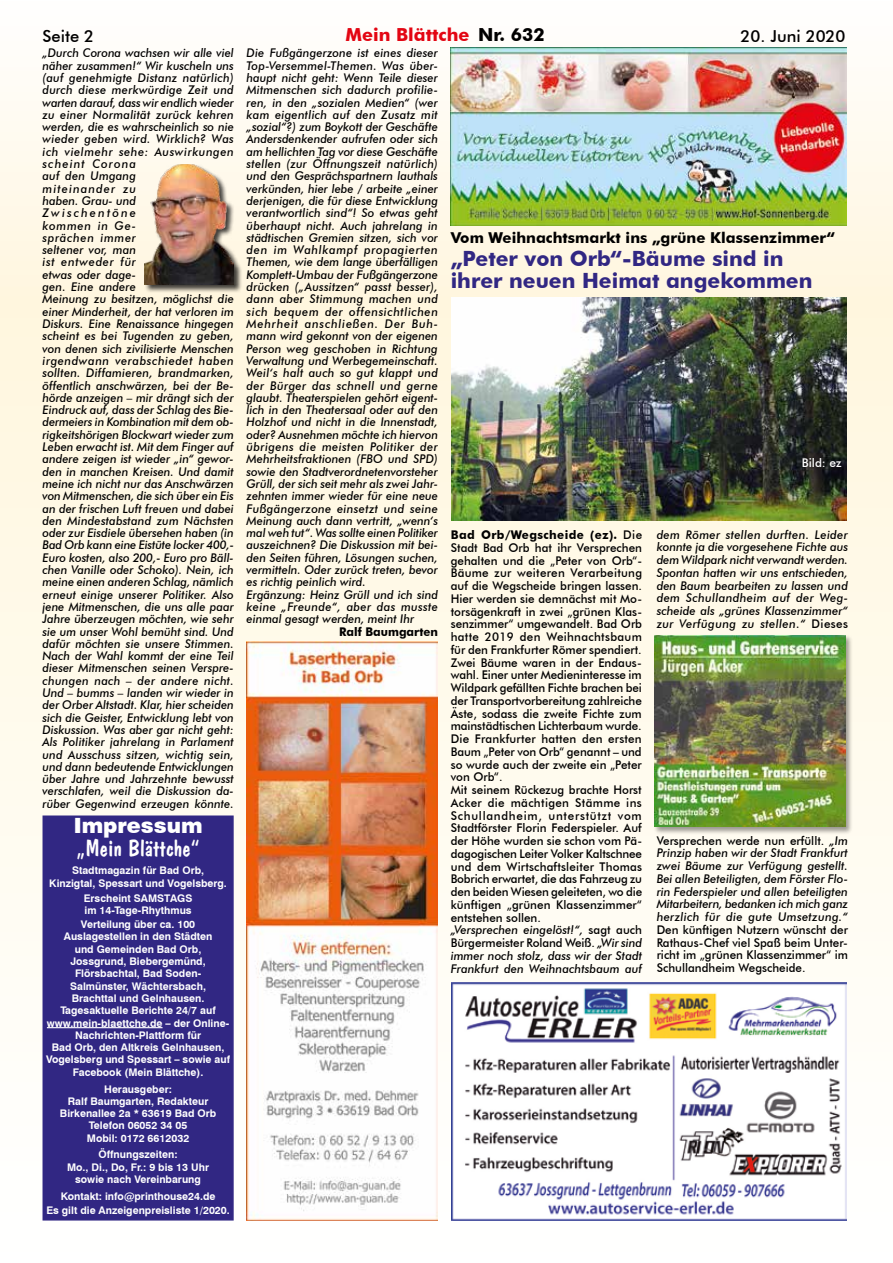
<style>
.page{position:relative;width:893px;height:1263px;background:#fff}
.page>*{position:absolute;margin:0;border:0;box-sizing:border-box;transform-origin:0 0}
.t1{font:24px "Dom Casual BT";color:#fff}
.t2{font:700 21px/22.5px "Futura BT";color:#312783}
.t3{font:900 21px "Swiss 721 BT";color:#fff}
.t4{font:700 18px "Futura BT";color:#e30613}
.t5{font:500 16.5px "Futura BT";color:#000}
.t6{font:700 15px "Futura BT";color:#000}
.t7{font:italic 500 12px/12.3px "Futura BT";color:#000;scale:.96 1}
.t8{font:500 12px/12.8px "Futura BT";color:#000}
.t9{font:italic 500 12px/12.8px "Futura BT";color:#000;text-align:justify}
.t10{font:700 12px "Futura BT";color:#000;scale:.96 1}
.t11{font:500 12px "Futura BT";color:#fff}
.t12{font:700 10.5px/12.3px "Swiss 721 BT";color:#fff;text-align:center}
.s1{color:#000}
.s2{font-weight:700}
.s3{font-style:italic}
.s4{font-style:normal}
</style>
<div class="page">
<img style="left:0;top:47px;width:893px;height:1174px">
<div style="left:144px;top:164px;width:98px;height:129px;background:#000;opacity:.75"></div>
<img style="left:145px;top:164px;width:89px;height:120px">
<div style="left:43px;top:815px;width:191px;height:405px;background:#312783;border:2px solid #312783"></div>
<hr style="left:47px;top:1027px;width:116px;height:1px;background:#fff">
<img style="left:247px;top:641px;width:191px;height:579px">
<img style="left:451px;top:48px;width:395px;height:178px">
<div style="left:653px;top:634px;width:200px;height:200px;background:#000;opacity:.4"></div>
<img style="left:654px;top:636px;width:192px;height:191px">
<img style="left:451px;top:983px;width:396px;height:237px">
<img style="left:451px;top:298px;width:396px;height:223px">
<h3 class="t5" style="left:43px;top:26px;width:53px">Seite 2</h3>
<h3 class="t4" style="left:345px;top:24px;width:201px">Mein Blättche <span class="s1">Nr. 632</span></h3>
<h3 class="t5" style="left:741px;top:26px;width:106px">20. Juni 2020</h3>
<p class="t7" style="left:43px;top:47px;width:201px">„Durch Corona wachsen wir alle viel näher zusammen!“ Wir kuscheln uns (auf genehmigte Distanz natürlich) durch diese merkwürdige Zeit und warten darauf, dass wir endlich wieder zu einer Normalität zurück kehren werden, die es wahrscheinlich so nie wieder geben wird. Wirklich? Was ich vielmehr sehe: Auswirkungen scheint Corona<br>auf den Umgang<br>miteinander zu<br>haben. Grau- und<br>Zwischentöne<br>kommen in Ge-<br>sprächen immer<br>seltener vor, man<br>ist entweder für<br>etwas oder dage-<br>gen. Eine andere<br>Meinung zu besitzen, möglichst die einer Minderheit, der hat verloren im<br>Diskurs. Eine Renaissance hingegen scheint es bei Tugenden zu geben, von denen sich zivilisierte Menschen irgendwann verabschiedet haben sollten. Diffamieren, brandmarken, öffentlich anschwärzen, bei der Be&shy;hörde anzeigen – mir drängt sich der<br>Eindruck auf, dass der Schlag des Bie&shy;dermeiers in Kombination mit dem ob&shy;rigkeitshörigen Blockwart wieder zum<br>Leben erwacht ist. Mit dem Finger auf andere zeigen ist wieder „in“ gewor&shy;den in manchen Kreisen. Und damit meine ich nicht nur das Anschwärzen von Mitmenschen, die sich über ein Eis an der frischen Luft freuen und dabei den Mindestabstand zum Nächsten oder zur Eisdiele übersehen haben (in<br>Bad Orb kann eine Eistüte locker 400,-<br>Euro kosten, also 200,- Euro pro Bäll&shy;chen Vanille oder Schoko). Nein, ich meine einen anderen Schlag, nämlich erneut einige unserer Politiker. Also jene Mitmenschen, die uns alle paar<br>Jahre überzeugen möchten, wie sehr sie um unser Wohl bemüht sind. Und dafür möchten sie unsere Stimmen.<br>Nach der Wahl kommt der eine Teil dieser Mitmenschen seinen Verspre&shy;chungen nach – der andere nicht.<br>Und – bumms – landen wir wieder in der Orber Altstadt. Klar, hier scheiden sich die Geister, Entwicklung lebt von<br>Diskussion. Was aber gar nicht geht:<br>Als Politiker jahrelang in Parlament und Ausschuss sitzen, wichtig sein, und dann bedeutende Entwicklungen über Jahre und Jahrzehnte bewusst verschlafen, weil die Diskussion da&shy;rüber Gegenwind erzeugen könnte.</p>
<h2 class="t3" style="left:74px;top:813px;width:130px">Impressum</h2>
<h1 class="t1" style="left:77px;top:834px;width:124px">„Mein Blättche“</h1>
<p class="t12" style="left:49px;top:864px;width:179px">Stadtmagazin für Bad Orb,<br>Kinzigtal, Spessart und Vogelsberg.</p>
<p class="t12" style="left:84px;top:892px;width:110px;text-align:left">Erscheint SAMSTAGS im 14-Tage-Rhythmus</p>
<p class="t12" style="left:46px;top:918px;width:186px">Verteilung über ca. 100<br>Auslagestellen in den Städten<br>und Gemeinden Bad Orb,<br>Jossgrund, Biebergemünd,<br>Flörsbachtal, Bad Soden-<br>Salmünster, Wächtersbach,<br>Brachttal und Gelnhausen.<br>Tagesaktuelle Berichte 24/7 auf www.mein-blaettche.de – der Online-<br>Nachrichten-Plattform für<br>Bad Orb, den Altkreis Gelnhausen,<br>Vogelsberg und Spessart – sowie auf<br>Facebook (Mein Blättche).</p>
<p class="t12" style="left:60px;top:1082px;width:158px">Herausgeber:<br>Ralf Baumgarten, Redakteur<br>Birkenallee 2a * 63619 Bad Orb<br>Telefon 06052 34 05<br>Mobil: 0172 6612032</p>
<p class="t12" style="left:67px;top:1148px;width:143px">Öffnungszeiten:<br>Mo., Di., Do, Fr.: 9 bis 13 Uhr sowie nach Vereinbarung</p>
<p class="t12" style="left:46px;top:1189px;width:185px;line-height:13.8px">Kontakt: info@printhouse24.de<br>Es gilt die Anzeigenpreisliste 1/2020.</p>
<p class="t7" style="left:247px;top:47px;width:201px">Die Fußgängerzone ist eines dieser Top-Versemmel-Themen. Was über&shy;haupt nicht geht: Wenn Teile dieser Mitmenschen sich dadurch profilie&shy;ren, in den „sozialen Medien“ (wer kam eigentlich auf den Zusatz mit „sozial“?) zum Boykott der Geschäfte Andersdenkender aufrufen oder sich am hellichten Tag vor diese Geschäfte stellen (zur Öffnungszeit natürlich) und den Gesprächspartnern lauthals verkünden, hier lebe / arbeite „einer derjenigen, die für diese Entwicklung verantwortlich sind“! So etwas geht überhaupt nicht. Auch jahrelang in städtischen Gremien sitzen, sich vor den im Wahlkampf propagierten Themen, wie dem lange überfälligen Komplett-Umbau der Fußgängerzone drücken („Aussitzen“ passt besser), dann aber Stimmung machen und sich bequem der offensichtlichen Mehrheit anschließen. Der Buh&shy;mann wird gekonnt von der eigenen Person weg geschoben in Richtung Verwaltung und Werbegemeinschaft.<br>Weil‘s halt auch so gut klappt und der Bürger das schnell und gerne glaubt. Theaterspielen gehört eigent&shy;lich in den Theatersaal oder auf den Holzhof und nicht in die Innenstadt, oder? Ausnehmen möchte ich hiervon übrigens die meisten Politiker der Mehrheitsfraktionen (FBO und SPD) sowie den Stadtverordnetenvorsteher Grüll, der sich seit mehr als zwei Jahr&shy;zehnten immer wieder für eine neue Fußgängerzone einsetzt und seine Meinung auch dann vertritt, „wenn‘s mal weh tut“. Was sollte einen Politiker auszeichnen? Die Diskussion mit bei&shy;den Seiten führen, Lösungen suchen, vermitteln. Oder zurück treten, bevor es richtig peinlich wird.<br>Ergänzung: Heinz Grüll und ich sind keine „Freunde“, aber das musste einmal gesagt werden, meint Ihr</p>
<p class="t10" style="left:339px;top:624px;width:104px">Ralf Baumgarten</p>
<p class="t6" style="left:451px;top:229px;width:386px">Vom Weihnachtsmarkt ins „grüne Klassenzimmer“</p>
<h2 class="t2" style="left:451px;top:247px;width:363px">„Peter von Orb“-Bäume sind in ihrer neuen Heimat angekommen</h2>
<p class="t11" style="left:802px;top:455px;width:41px">Bild: ez</p>
<p class="t8" style="left:451px;top:528px;width:193px"><span class="s2">Bad Orb/Wegscheide (ez).</span> Die Stadt Bad Orb hat ihr Versprechen gehalten und die „Peter von Orb“- Bäume zur weiteren Verarbeitung auf die Wegscheide bringen lassen.<br>Hier werden sie demnächst mit Mo&shy;torsägenkraft in zwei „grünen Klas&shy;senzimmer“ umgewandelt. Bad Orb hatte 2019 den Weihnachtsbaum für den Frankfurter Römer spendiert.<br>Zwei Bäume waren in der Endaus&shy;wahl. Einer unter Medieninteresse im Wildpark gefällten Fichte brachen bei der Transportvorbereitung zahlreiche Äste, sodass die zweite Fichte zum mainstädtischen Lichterbaum wurde.<br>Die Frankfurter hatten den ersten Baum „Peter von Orb“ genannt – und so wurde auch der zweite ein „Peter von Orb“.<br>Mit seinem Rückezug brachte Horst Acker die mächtigen Stämme ins Schullandheim, unterstützt vom Stadtförster Florin Federspieler. Auf der Höhe wurden sie schon vom Pä&shy;dagogischen Leiter Volker Kaltschnee und dem Wirtschaftsleiter Thomas Bobrich erwartet, die das Fahrzeug zu den beiden Wiesen geleiteten, wo die künftigen „grünen Klassenzimmer“ entstehen sollen.<br><span class="s3">„Versprechen eingelöst!“,</span> sagt auch Bürgermeister Roland Weiß. <span class="s3">„Wir sind immer noch stolz, dass wir der Stadt Frankfurt den Weihnachtsbaum auf</span></p>
<p class="t9" style="left:657px;top:528px;width:193px">dem Römer stellen durften. Leider konnte ja die vorgesehene Fichte aus dem Wildpark nicht verwandt werden.<br>Spontan hatten wir uns entschieden, den Baum bearbeiten zu lassen und dem Schullandheim auf der Weg&shy;scheide als „grünes Klassenzimmer“ zur Verfügung zu stellen.“ <span class="s4">Dieses</span></p>
<p class="t9" style="left:657px;top:834px;width:193px"><span class="s4">Versprechen werde nun erfüllt.</span> „Im Prinzip haben wir der Stadt Frankfurt zwei Bäume zur Verfügung gestellt.<br>Bei allen Beteiligten, dem Förster Flo&shy;rin Federspieler und allen beteiligten Mitarbeitern, bedanken ich mich ganz herzlich für die gute Umsetzung.“</p>
<p class="t8" style="left:657px;top:923px;width:193px;text-align:justify">Den künftigen Nutzern wünscht der Rathaus-Chef viel Spaß beim Unter&shy;richt im „grünen Klassenzimmer“ im Schullandheim Wegscheide.</p>
</div>
